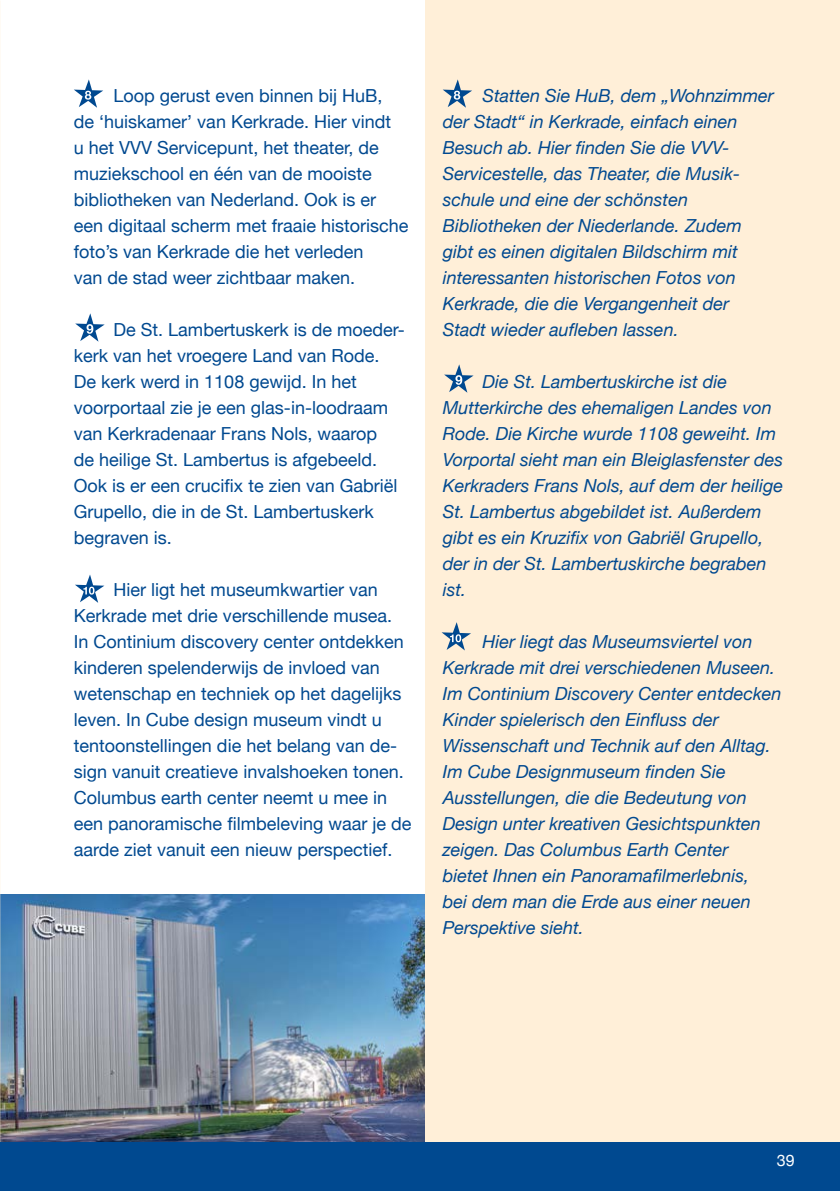
<style>
.page{position:relative;width:840px;height:1191px;background:#fff}
.page>*{position:absolute;margin:0;border:0;box-sizing:border-box;transform-origin:0 0}
.t1{font:italic 18px/26px "Helvetica Neue";color:#004990}
.t2{font:18px/26px "Helvetica Neue";color:#004990}
.t3{font:16px "Helvetica Neue";color:#fff}
</style>
<div class="page">
<div style="left:0;top:1142px;width:839px;height:49px;background:#004990"></div>
<img style="left:0;top:894px;width:425px;height:248px">
<div style="left:425px;top:0;width:414px;height:1147px;background:#ffefd8"></div>
<svg style="left:74px;top:79px;width:29px;height:29px"></svg>
<svg style="left:75px;top:313px;width:30px;height:29px"></svg>
<svg style="left:75px;top:574px;width:29px;height:29px"></svg>
<svg style="left:443px;top:79px;width:29px;height:29px"></svg>
<svg style="left:444px;top:364px;width:29px;height:29px"></svg>
<svg style="left:441px;top:622px;width:30px;height:28px"></svg>
<div style="left:0;top:1142px;width:839px;height:9px;background:#004990"></div>
<p class="t2" style="left:74px;top:84px;width:336px;text-indent:40px">Loop gerust even binnen bij HuB,<br>de ‘huiskamer’ van Kerkrade. Hier vindt<br>u het VVV Servicepunt, het theater, de muziekschool en één van de mooiste bibliotheken van Nederland. Ook is er een digitaal scherm met fraaie historische foto’s van Kerkrade die het verleden<br>van de stad weer zichtbaar maken.</p>
<p class="t2" style="left:74px;top:318px;width:332px;text-indent:40px">De St. Lambertuskerk is de moeder&shy;kerk van het vroegere Land van Rode.<br>De kerk werd in 1108 gewijd. In het voorportaal zie je een glas-in-loodraam van Kerkradenaar Frans Nols, waarop<br>de heilige St. Lambertus is afgebeeld.<br>Ook is er een crucifix te zien van Gabriël Grupello, die in de St. Lambertuskerk begraven is.</p>
<p class="t2" style="left:74px;top:577px;width:339px;text-indent:40px">Hier ligt het museumkwartier van Kerkrade met drie verschillende musea.<br>In Continium discovery center ontdekken kinderen spelenderwijs de invloed van wetenschap en techniek op het dagelijks leven. In Cube design museum vindt u tentoonstellingen die het belang van de&shy;sign vanuit creatieve invalshoeken tonen.<br>Columbus earth center neemt u mee in een panoramische filmbeleving waar je de aarde ziet vanuit een nieuw perspectief.</p>
<p class="t1" style="left:442px;top:84px;width:332px;text-indent:40px">Statten Sie HuB, dem „Wohnzimmer der Stadt“ in Kerkrade, einfach einen Besuch ab. Hier finden Sie die VVV-Servicestelle, das Theater, die Musik&shy;schule und eine der schönsten Bibliotheken der Niederlande. Zudem gibt es einen digitalen Bildschirm mit interessanten historischen Fotos von Kerkrade, die die Vergangenheit der Stadt wieder aufleben lassen.</p>
<p class="t1" style="left:442px;top:370px;width:342px;text-indent:40px">Die St. Lambertuskirche ist die Mutterkirche des ehemaligen Landes von Rode. Die Kirche wurde 1108 geweiht. Im Vorportal sieht man ein Bleiglasfenster des Kerkraders Frans Nols, auf dem der heilige St. Lambertus abgebildet ist. Außerdem gibt es ein Kruzifix von Gabriël Grupello, der in der St. Lambertuskirche begraben ist.</p>
<p class="t1" style="left:442px;top:630px;width:340px;text-indent:40px">Hier liegt das Museumsviertel von Kerkrade mit drei verschiedenen Museen.<br>Im Continium Discovery Center entdecken Kinder spielerisch den Einfluss der Wissenschaft und Technik auf den Alltag.<br>Im Cube Designmuseum finden Sie Ausstellungen, die die Bedeutung von Design unter kreativen Gesichtspunkten zeigen. Das Columbus Earth Center<br>bietet Ihnen ein Panoramafilmerlebnis,<br>bei dem man die Erde aus einer neuen Perspektive sieht.</p>
<p class="t3" style="left:776px;top:1148px;width:19px">39</p>
</div>
